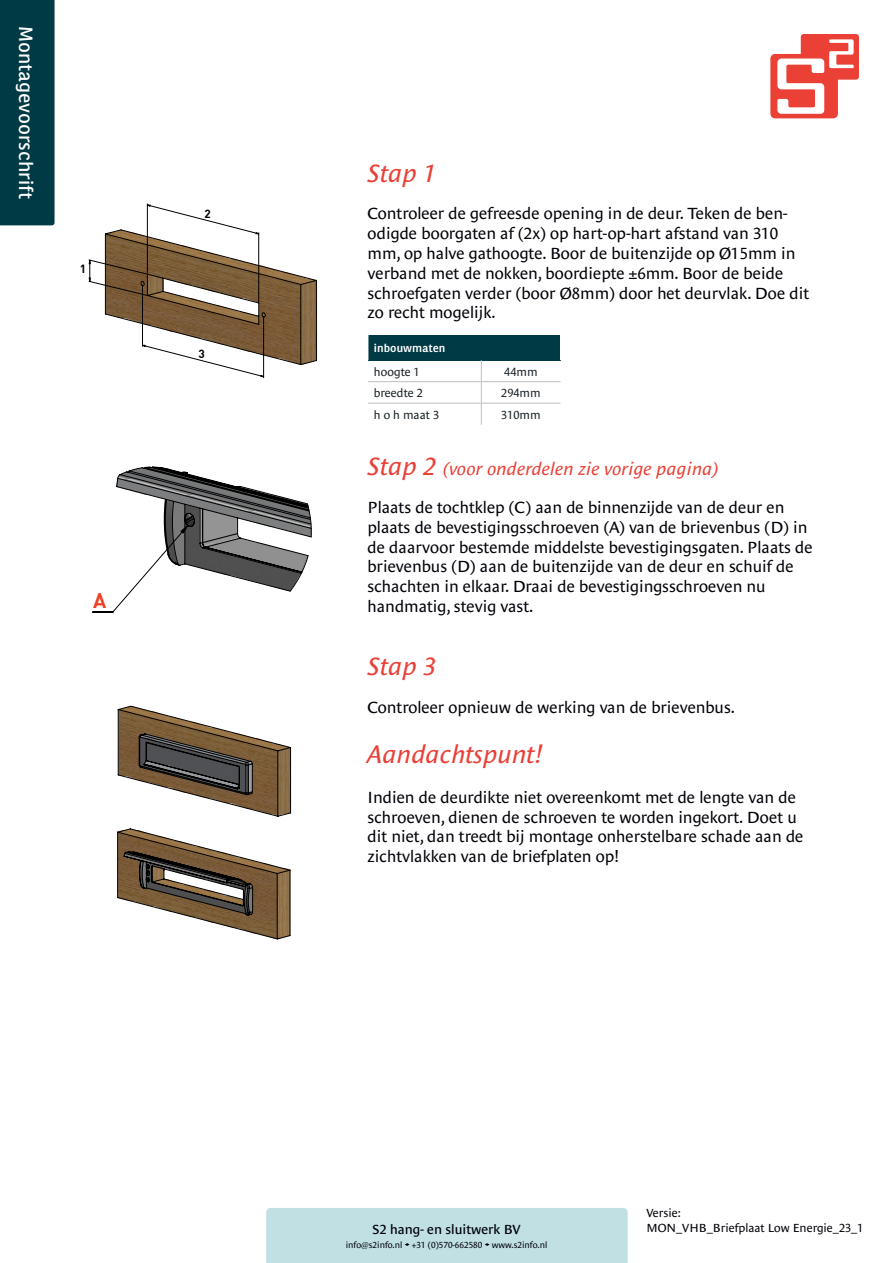
<style>
.page{position:relative;width:893px;height:1263px;background:#fff}
.page>*{position:absolute;margin:0;border:0;box-sizing:border-box;transform-origin:0 0}
.t1{font:italic 25.5px "Le Monde Sans Std";color:#ea4036}
.t2{font:700 20.7px "DIN";color:#ef4123}
.t3{font:italic 18px "Le Monde Sans Std";color:#ea4036}
.t4{font:600 18px "Multi Text";color:#fff}
.t5{font:16.5px/19.8px "Le Monde Sans Std";color:#000008}
.t6{font:13.5px "Le Monde Sans Std";color:#000008}
.t7{font:12px "Le Monde Sans Std";color:#000008}
.t8{font:12px "Le Monde Sans Std";color:#192125}
.t9{font:700 11.7px "DIN";color:#000}
.t10{font:700 10.5px "Multi Text";color:#fff}
.t11{font:9px "Le Monde Sans Std";color:#000008}
.s1{font-size:25.5px}
</style>
<div class="page">
<div style="left:266px;top:1208px;width:362px;height:55px;background:#c0e0e3"></div>
<svg style="left:770px;top:34px;width:89px;height:84px"></svg>
<img style="left:117px;top:705px;width:175px;height:235px">
<svg style="left:118px;top:706px;width:173px;height:110px"></svg>
<svg style="left:117px;top:829px;width:173px;height:110px"></svg>
<svg style="left:89px;top:204px;width:228px;height:174px"></svg>
<div style="left:368px;top:335px;width:192px;height:25px;background:#003a44"></div>
<svg style="left:368px;top:335px;width:1px;height:25px"></svg>
<hr style="left:368px;top:403px;width:113px;height:1px;background:#bfbebe">
<hr style="left:481px;top:403px;width:79px;height:1px;background:#bfbebe">
<hr style="left:368px;top:381px;width:113px;height:1px;background:#bfbebe">
<hr style="left:481px;top:381px;width:79px;height:1px;background:#bfbebe">
<svg style="left:481px;top:360px;width:1px;height:65px"></svg>
<div style="left:0;top:0;width:55px;height:225px;background:#003a44"></div>
<svg style="left:92px;top:466px;width:220px;height:147px"></svg>
<p class="t4" style="left:41px;top:26px;width:175px;rotate:90deg">Montagevoorschrift</p>
<p class="t9" style="left:80px;top:261px;width:8px">1</p>
<p class="t9" style="left:204px;top:206px;width:8px">2</p>
<p class="t9" style="left:198px;top:346px;width:8px">3</p>
<p class="t2" style="left:93px;top:587px;width:15px">A</p>
<p class="t1" style="left:368px;top:158px;width:71px">Stap 1</p>
<p class="t5" style="left:368px;top:204px;width:443px">Controleer de gefreesde opening in de deur. Teken de ben&shy;odigde boorgaten af (2x) op hart-op-hart afstand van 310 mm, op halve gathoogte. Boor de buitenzijde op Ø15mm in verband met de nokken, boordiepte ±6mm. Boor de beide schroefgaten verder (boor Ø8mm) door het deurvlak. Doe dit zo recht mogelijk.</p>
<p class="t10" style="left:374px;top:339px;width:73px">inbouwmaten</p>
<p class="t8" style="left:374px;top:365px;width:48px">hoogte 1</p>
<p class="t8" style="left:504px;top:365px;width:35px">44mm</p>
<p class="t8" style="left:374px;top:386px;width:51px">breedte 2</p>
<p class="t8" style="left:501px;top:386px;width:41px">294mm</p>
<p class="t8" style="left:374px;top:408px;width:67px">h o h maat 3</p>
<p class="t8" style="left:501px;top:408px;width:41px">310mm</p>
<p class="t3" style="left:368px;top:459px;width:353px"><span class="s1">Stap 2</span> (voor onderdelen zie vorige pagina)</p>
<p class="t5" style="left:368px;top:497px;width:447px">Plaats de tochtklep (C) aan de binnenzijde van de deur en plaats de bevestigingsschroeven (A) van de brievenbus (D) in de daarvoor bestemde middelste bevestigingsgaten. Plaats de brievenbus (D) aan de buitenzijde van de deur en schuif de schachten in elkaar. Draai de bevestigingsschroeven nu</p>
<p class="t5" style="left:368px;top:596px;width:167px">handmatig, stevig vast.</p>
<p class="t1" style="left:368px;top:652px;width:71px">Stap 3</p>
<p class="t5" style="left:368px;top:697px;width:369px">Controleer opnieuw de werking van de brievenbus.</p>
<p class="t1" style="left:368px;top:740px;width:177px">Aandachtspunt!</p>
<p class="t5" style="left:368px;top:787px;width:437px">Indien de deurdikte niet overeenkomt met de lengte van de schroeven, dienen de schroeven te worden ingekort. Doet u dit niet, dan treedt bij montage onherstelbare schade aan de zichtvlakken van de briefplaten op!</p>
<p class="t6" style="left:372px;top:1222px;width:150px">S2 hang- en sluitwerk BV</p>
<p class="t11" style="left:346px;top:1239px;width:203px">info@s2info.nl +31 (0)570-662580 www.s2info.nl</p>
<p class="t7" style="left:646px;top:1206px;width:36px">Versie:</p>
<p class="t7" style="left:646px;top:1221px;width:219px">MON_VHB_Briefplaat Low Energie_23_1</p>
</div>
